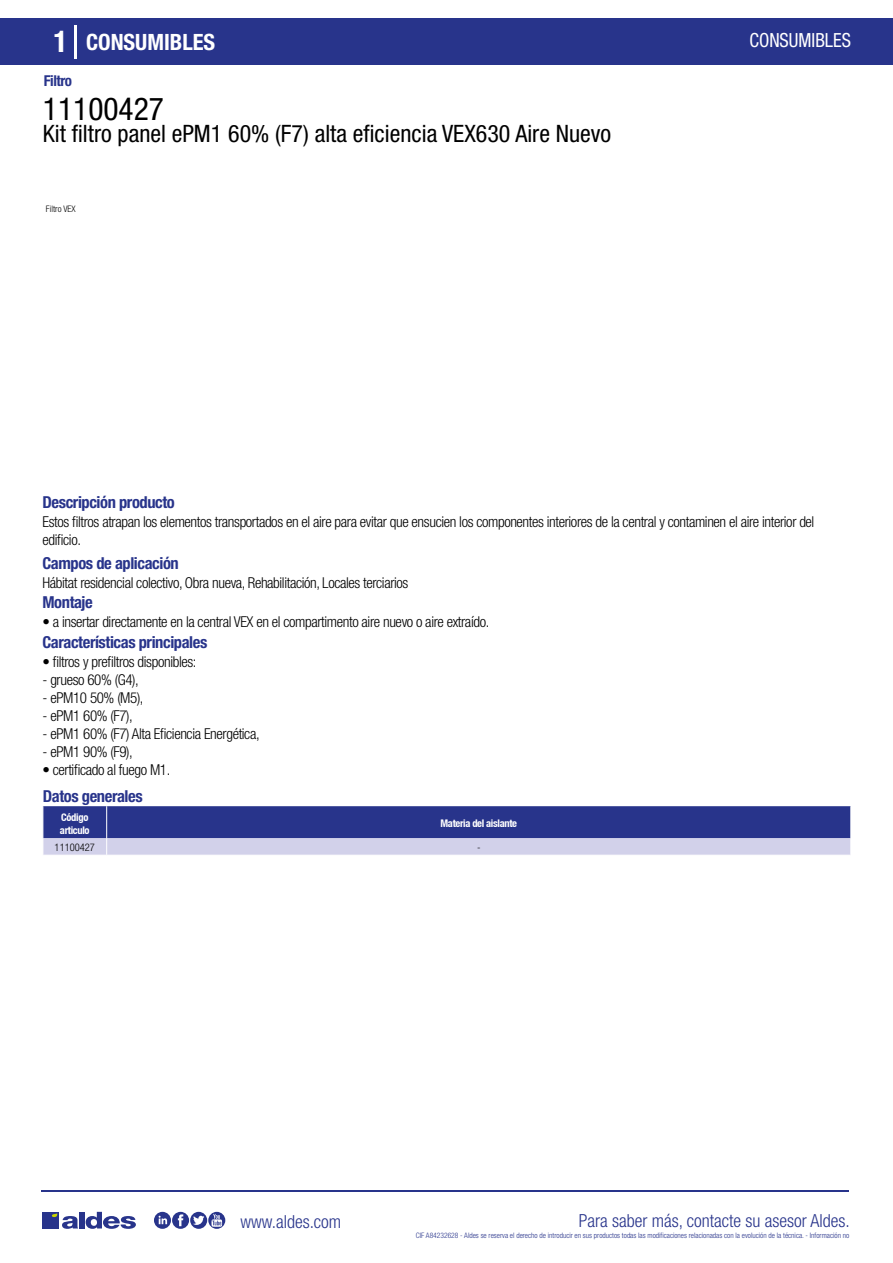
<style>
.page{position:relative;width:893px;height:1263px;background:#fff}
.page>*{position:absolute;margin:0;border:0;box-sizing:border-box;transform-origin:0 0}
.t1{font:condensed 31.5px "Helvetica Neue LT Std";color:#000}
.t2{font:condensed 24px "Helvetica Neue LT Std";color:#000}
.t3{font:700 condensed 22.5px "Helvetica Neue LT Std";color:#fff}
.t4{font:condensed 19.5px "Helvetica Neue LT Std";color:#fff;scale:.95 1}
.t5{font:300 condensed 18px "Helvetica Neue";color:#28348b}
.t6{font:700 condensed 16.5px "Helvetica Neue LT Std";letter-spacing:-.025em;color:#28348b}
.t7{font:300 condensed 15px/18px "Helvetica Neue LT Std";letter-spacing:-.025em;color:#000}
.t8{font:700 condensed 15px "Helvetica Neue LT Std";letter-spacing:-.035em;color:#28348b}
.t9{font:700 condensed 10.5px/13.5px "Helvetica Neue";letter-spacing:-.03em;color:#fff}
.t10{font:300 condensed 10.5px "Helvetica Neue";color:#000}
.t11{font:300 condensed 9px "Helvetica Neue";color:#000}
.t12{font:300 condensed 7.5px "Helvetica Neue";color:#28348b}
.s1{font-size:30px}
</style>
<div class="page">
<div style="left:0;top:18px;width:893px;height:46px;background:#28348b"></div>
<hr style="left:74px;top:25px;width:2px;height:33px;background:#fff">
<svg style="left:43px;top:806px;width:808px;height:49px;background:#646bac"></svg>
<hr style="left:41px;top:1190px;width:808px;height:1px;background:#28348b">
<svg style="left:154px;top:1212px;width:71px;height:17px"></svg>
<div style="left:42px;top:1212px;width:17px;height:16px;background:#28348b"></div>
<div style="left:79px;top:1212px;width:5px;height:16px;background:#28348b"></div>
<svg style="left:86px;top:1212px;width:50px;height:17px"></svg>
<svg style="left:52px;top:1213px;width:26px;height:16px"></svg>
<h3 class="t3" style="left:54px;top:28px;width:163px"><span class="s1">1</span> CONSUMIBLES</h3>
<h3 class="t4" style="left:749px;top:29px;width:108px">CONSUMIBLES</h3>
<p class="t8" style="left:44px;top:71px;width:30px">Filtro</p>
<h1 class="t1" style="left:43px;top:91px;width:122px">11100427</h1>
<h2 class="t2" style="left:43px;top:120px;width:570px">Kit filtro panel ePM1 60% (F7) alta eficiencia VEX630 Aire Nuevo</h2>
<p class="t11" style="left:46px;top:204px;width:31px">Filtro VEX</p>
<p class="t6" style="left:43px;top:492px;width:134px">Descripción producto</p>
<p class="t7" style="left:43px;top:513px;width:773px">Estos filtros atrapan los elementos transportados en el aire para evitar que ensucien los componentes interiores de la central y contaminen el aire interior del edificio.</p>
<p class="t7" style="left:43px;top:573px;width:367px">Hábitat residencial colectivo, Obra nueva, Rehabilitación, Locales terciarios</p>
<p class="t7" style="left:43px;top:613px;width:448px">• a insertar directamente en la central VEX en el compartimento aire nuevo o aire extraído.</p>
<p class="t6" style="left:43px;top:553px;width:138px">Campos de aplicación</p>
<p class="t6" style="left:43px;top:592px;width:52px">Montaje</p>
<p class="t6" style="left:43px;top:632px;width:166px">Características principales</p>
<p class="t7" style="left:43px;top:652px;width:155px">• filtros y prefiltros disponibles:</p>
<p class="t7" style="left:43px;top:670px;width:98px">- grueso 60% (G4),</p>
<p class="t7" style="left:43px;top:688px;width:103px">- ePM10 50% (M5),</p>
<p class="t7" style="left:43px;top:706px;width:92px">- ePM1 60% (F7),</p>
<p class="t7" style="left:43px;top:724px;width:219px">- ePM1 60% (F7) Alta Eficiencia Energética,</p>
<p class="t7" style="left:43px;top:742px;width:92px">- ePM1 90% (F9),</p>
<p class="t7" style="left:43px;top:760px;width:129px">• certificado al fuego M1.</p>
<p class="t6" style="left:43px;top:786px;width:101px">Datos generales</p>
<p class="t9" style="left:60px;top:810px;width:31px">Código articulo</p>
<p class="t9" style="left:440px;top:817px;width:78px">Materia del aislante</p>
<p class="t10" style="left:55px;top:841px;width:42px">11100427</p>
<p class="t10" style="left:477px;top:841px;width:5px">-</p>
<p class="t5" style="left:240px;top:1211px;width:102px">www.aldes.com</p>
<p class="t5" style="left:579px;top:1211px;width:272px">Para saber más, contacte su asesor Aldes.</p>
<p class="t12" style="left:416px;top:1230px;width:435px">CIF A84232628 - Aldes se reserva el derecho de introducir en sus productos todas las modificaciones relacionadas con la evolución de la técnica. - Información no</p>
</div>
